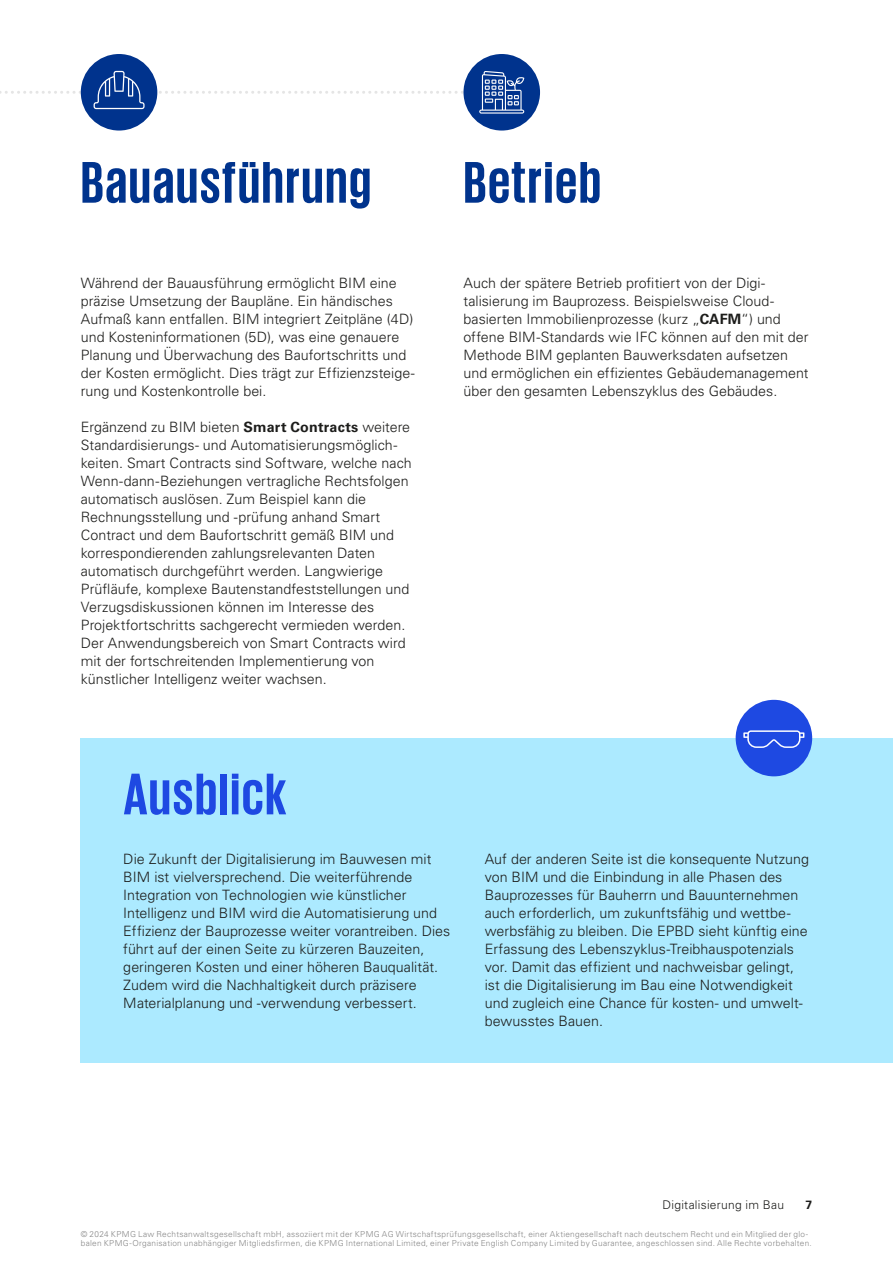
<style>
.page{position:relative;width:893px;height:1263px;background:#fff}
.page>*{position:absolute;margin:0;border:0;box-sizing:border-box;transform-origin:0 0}
.t1{font:700 60px "KPMG";letter-spacing:.025em;color:#00338d}
.t2{font:700 60px "KPMG";letter-spacing:.025em;color:#1e49e2}
.t3{font:300 14.25px/18px "Univers LT Std";color:#1d1d1b}
.t4{font:300 12px "Univers LT Std";letter-spacing:.025em;color:#1d1d1b}
.t5{font:700 12px "Univers LT Std";color:#1d1d1b}
.t6{font:300 8.25px/9px "Univers LT Std";letter-spacing:.035em;color:#878787}
.s1{font-weight:700}
</style>
<div class="page">
<div style="left:81px;top:738px;width:812px;height:324px;background:#aceaff"></div>
<div style="left:736px;top:700px;width:76px;height:76px;background:#1e49e2;border-radius:50%"></div>
<svg style="left:743px;top:730px;width:61px;height:18px"></svg>
<div style="left:81px;top:54px;width:76px;height:77px;background:#00338d;border-radius:50%"></div>
<div style="left:463px;top:54px;width:77px;height:77px;background:#00338d;border-radius:50%"></div>
<svg style="left:0;top:71px;width:524px;height:43px"></svg>
<h1 class="t1" style="left:81px;top:152px;width:292px">Bauausführung</h1>
<p class="t3" style="left:81px;top:274px;width:336px">Während der Bauausführung ermöglicht BIM eine präzise Umsetzung der Baupläne. Ein händisches Aufmaß kann entfallen. BIM integriert Zeitpläne (4D) und Kosteninformationen (5D), was eine genauere Planung und Überwachung des Baufortschritts und der Kosten ermöglicht. Dies trägt zur Effizienzsteige&shy;rung und Kostenkontrolle bei.</p>
<p class="t3" style="left:81px;top:418px;width:333px">Ergänzend zu BIM bieten <span class="s1">Smart Contracts</span> weitere Standardisierungs- und Automatisierungsmöglich&shy;keiten. Smart Contracts sind Software, welche nach Wenn-dann-Beziehungen vertragliche Rechtsfolgen automatisch auslösen. Zum Beispiel kann die Rechnungsstellung und -prüfung anhand Smart Contract und dem Baufortschritt gemäß BIM und korrespondierenden zahlungsrelevanten Daten automatisch durchgeführt werden. Langwierige Prüfläufe, komplexe Bautenstandfeststellungen und Verzugsdiskussionen können im Interesse des Projektfortschritts sachgerecht vermieden werden.<br>Der Anwendungsbereich von Smart Contracts wird mit der fortschreitenden Implementierung von künstlicher Intelligenz weiter wachsen.</p>
<h1 class="t1" style="left:463px;top:152px;width:139px">Betrieb</h1>
<p class="t3" style="left:463px;top:274px;width:347px">Auch der spätere Betrieb profitiert von der Digi&shy;talisierung im Bauprozess. Beispielsweise Cloud&shy;basierten Immobilienprozesse (kurz „<span class="s1">CAFM</span>“) und offene BIM-Standards wie IFC können auf den mit der Methode BIM geplanten Bauwerksdaten aufsetzen und ermöglichen ein effizientes Gebäudemanagement über den gesamten Lebenszyklus des Gebäudes.</p>
<h1 class="t2" style="left:123px;top:764px;width:165px">Ausblick</h1>
<p class="t3" style="left:123px;top:850px;width:328px">Die Zukunft der Digitalisierung im Bauwesen mit BIM ist vielversprechend. Die weiterführende Integration von Technologien wie künstlicher Intelligenz und BIM wird die Automatisierung und Effizienz der Bauprozesse weiter vorantreiben. Dies führt auf der einen Seite zu kürzeren Bauzeiten, geringeren Kosten und einer höheren Bauqualität.<br>Zudem wird die Nachhaltigkeit durch präzisere Materialplanung und -verwendung verbessert.</p>
<p class="t3" style="left:485px;top:850px;width:326px">Auf der anderen Seite ist die konsequente Nutzung von BIM und die Einbindung in alle Phasen des Bauprozesses für Bauherrn und Bauunternehmen auch erforderlich, um zukunftsfähig und wettbe&shy;werbsfähig zu bleiben. Die EPBD sieht künftig eine Erfassung des Lebenszyklus-Treibhauspotenzials vor. Damit das effizient und nachweisbar gelingt, ist die Digitalisierung im Bau eine Notwendigkeit und zugleich eine Chance für kosten- und umwelt&shy;bewusstes Bauen.</p>
<p class="t4" style="left:662px;top:1197px;width:123px">Digitalisierung im Bau</p>
<p class="t5" style="left:805px;top:1198px;width:8px">7</p>
<p class="t6" style="left:81px;top:1229px;width:733px">© 2024 KPMG Law Rechtsanwaltsgesellschaft mbH, assoziiert mit der KPMG AG Wirtschaftsprüfungsgesellschaft, einer Aktiengesellschaft nach deutschem Recht und ein Mitglied der glo&shy;balen KPMG-Organisation unabhängiger Mitgliedsfirmen, die KPMG International Limited, einer Private English Company Limited by Guarantee, angeschlossen sind. Alle Rechte vorbehalten.</p>
</div>
